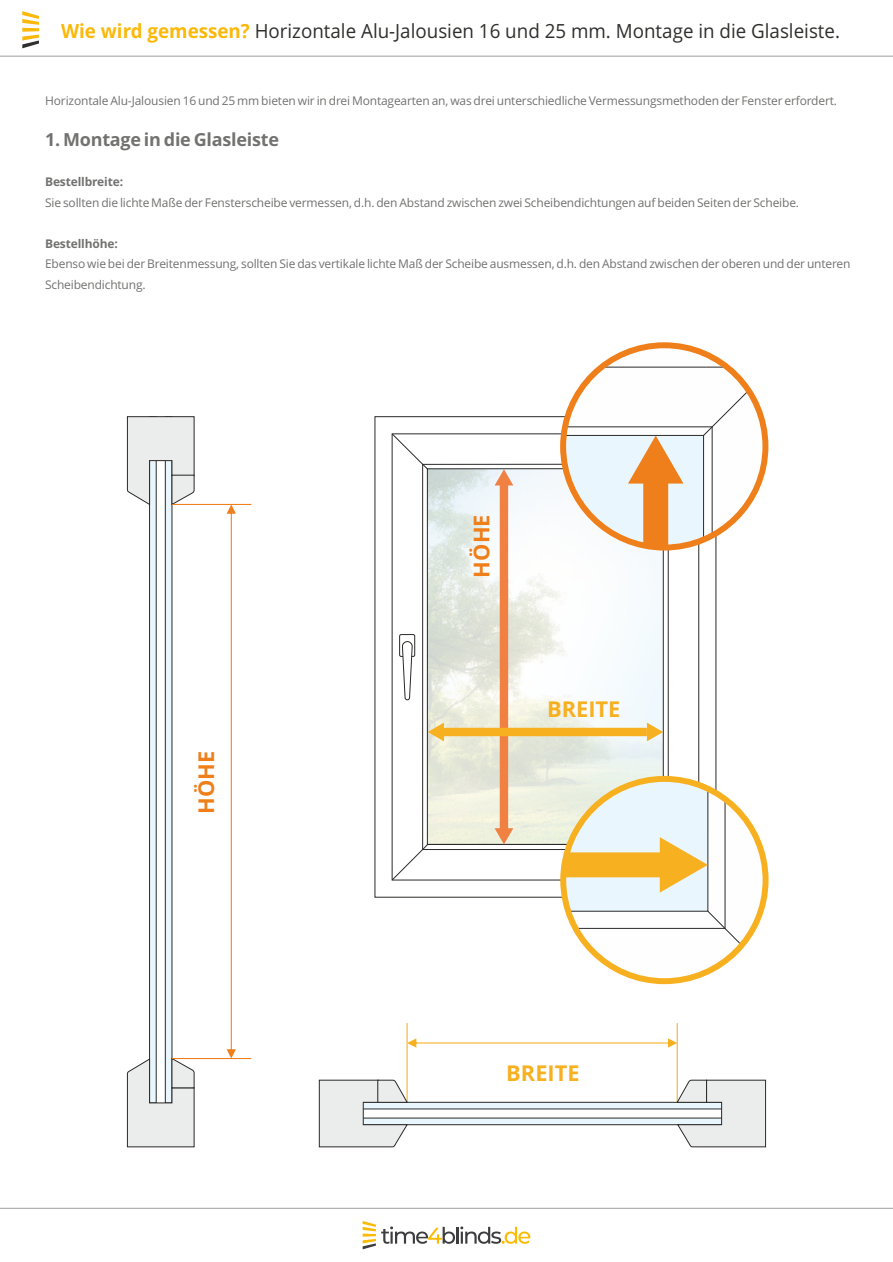
<style>
.page{position:relative;width:893px;height:1262px;background:#fff}
.page>*{position:absolute;margin:0;border:0;box-sizing:border-box;transform-origin:0 0}
.t1{font:700 21.75px "Open Sans";color:#f7b020}
.t2{font:700 21.75px "Open Sans";color:#ef7f1a}
.t3{font:19.5px "Open Sans";color:#2f2f2d;scale:.96 1}
.t4{font:700 18px "Open Sans";letter-spacing:-.015em;color:#727271}
.t5{font:12px/20.4px "Open Sans";letter-spacing:-.015em;color:#727271}
.t6{font:700 12px "Open Sans";letter-spacing:-.015em;color:#727271}
.s1{font-weight:700;color:#fbb809}
</style>
<div class="page">
<hr style="left:0;top:56px;width:893px;height:1px;background:#9d9e9e">
<svg style="left:22px;top:11px;width:17px;height:37px"></svg>
<hr style="left:0;top:1207px;width:893px;height:1px;background:#9d9e9e">
<svg style="left:563px;top:345px;width:202px;height:202px"></svg>
<svg style="left:391px;top:366px;width:374px;height:580px"></svg>
<div style="left:560px;top:342px;width:208px;height:208px;border:6px solid #ef7f1a;border-radius:50%"></div>
<svg style="left:127px;top:416px;width:68px;height:731px"></svg>
<hr style="left:172px;top:1058px;width:79px;height:1px;background:#ef7f1a">
<hr style="left:172px;top:504px;width:79px;height:1px;background:#ef7f1a">
<svg style="left:227px;top:505px;width:9px;height:553px"></svg>
<hr style="left:406px;top:1023px;width:1px;height:79px;background:#f7b020">
<hr style="left:676px;top:1023px;width:1px;height:79px;background:#f7b020">
<svg style="left:407px;top:1038px;width:270px;height:9px"></svg>
<svg style="left:318px;top:1079px;width:448px;height:68px"></svg>
<svg style="left:362px;top:1221px;width:168px;height:28px"></svg>
<h2 class="t3" style="left:61px;top:23px;width:813px"><span class="s1">Wie wird gemessen?</span> Horizontale Alu-Jalousien 16 und 25 mm. Montage in die Glasleiste.</h2>
<p class="t5" style="left:45px;top:91px;width:793px">Horizontale Alu-Jalousien 16 und 25 mm bieten wir in drei Montagearten an, was drei unterschiedliche Vermessungsmethoden der Fenster erfordert.</p>
<h3 class="t4" style="left:45px;top:132px;width:235px">1. Montage in die Glasleiste</h3>
<p class="t6" style="left:45px;top:177px;width:79px">Bestellbreite:</p>
<p class="t5" style="left:45px;top:193px;width:755px">Sie sollten die lichte Maße der Fensterscheibe vermessen, d.h. den Abstand zwischen zwei Scheibendichtungen auf beiden Seiten der Scheibe.</p>
<p class="t6" style="left:45px;top:238px;width:74px">Bestellhöhe:</p>
<p class="t5" style="left:45px;top:255px;width:807px">Ebenso wie bei der Breitenmessung, sollten Sie das vertikale lichte Maß der Scheibe ausmessen, d.h. den Abstand zwischen der oberen und der unteren<br>Scheibendichtung.</p>
<h1 class="t2" style="left:198px;top:813px;width:64px;rotate:-90deg">HÖHE</h1>
<h1 class="t2" style="left:473px;top:577px;width:64px;rotate:-90deg">HÖHE</h1>
<h1 class="t1" style="left:547px;top:701px;width:75px">BREITE</h1>
<h1 class="t1" style="left:506px;top:1064px;width:75px">BREITE</h1>
</div>
